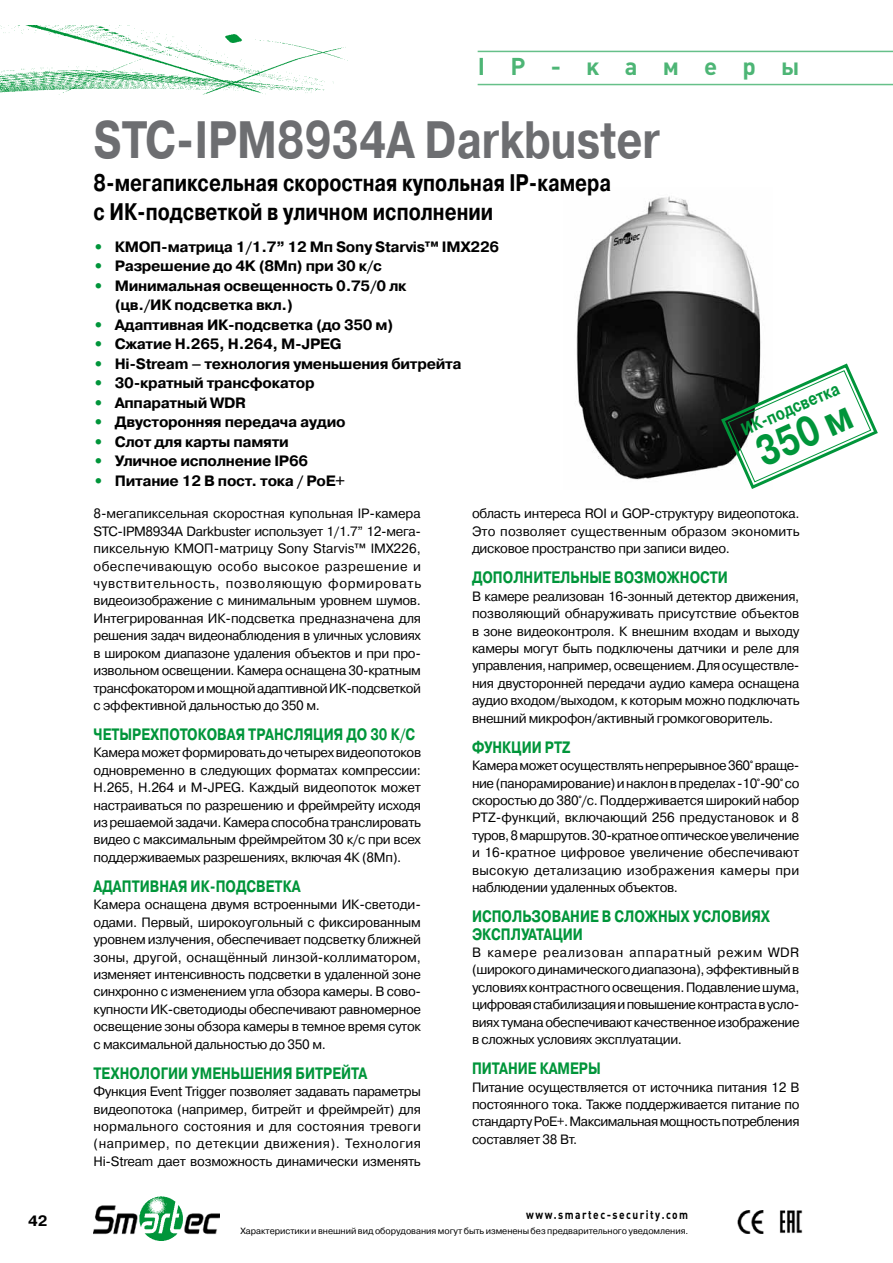
<style>
.page{position:relative;width:893px;height:1263px;background:#fff}
.page>*{position:absolute;margin:0;border:0;box-sizing:border-box;transform-origin:0 0}
.t1{font:700 52.5px "Pragmatica C";color:#6d6e71;scale:.8 1}
.t2{font:700 42px "Pragmatica C";color:#00953a;scale:.8 1}
.t3{font:700 24px/28.8px "Pragmatica C";color:#000;scale:.8 1}
.t4{font:700 24px "Plumb";letter-spacing:1.05em;color:#4db575}
.t5{font:700 18px "Pragmatica C";color:#00953a;scale:.8 1}
.t6{font:700 16.5px/17.4px "Pragmatica C";color:#00953a;scale:.8 1}
.t7{font:700 15px/19.5px "Pragmatica C";letter-spacing:-.02em;color:#000}
.t8{font:13.5px/17.4px "Pragmatica C";letter-spacing:-.025em;color:#000;text-align:justify}
.t9{font:700 12px "Plumb";letter-spacing:.145em;color:#000;scale:.85 1}
.t10{font:9px "Pragmatica C";letter-spacing:-.005em;color:#000}
.s1{color:#00953a}
</style>
<div class="page">
<img style="left:0;top:26px;width:348px;height:69px">
<hr style="left:478px;top:51px;width:415px;height:1px;background:#66c089">
<hr style="left:478px;top:84px;width:415px;height:1px;background:#66c089">
<img style="left:94px;top:1196px;width:125px;height:45px">
<img style="left:138px;top:1197px;width:46px;height:43px">
<img style="left:737px;top:1210px;width:66px;height:23px">
<img style="left:576px;top:196px;width:185px;height:284px">
<svg style="left:719px;top:361px;width:159px;height:128px"></svg>
<p class="t7" style="left:28px;top:1211px;width:21px">42</p>
<h3 class="t4" style="left:478px;top:53px;width:323px">IP-камеры</h3>
<h1 class="t1" style="left:94px;top:111px;width:710px">STC-IPM8934A Darkbuster</h1>
<h3 class="t3" style="left:94px;top:168px;width:648px">8-мегапиксельная скоростная купольная IP-камера с ИК-подсветкой в уличном исполнении</h3>
<p class="t7" style="left:94px;top:237px;width:407px"><span class="s1">•</span> КМОП-матрица 1/1.7” 12 Mп Sony Starvis™ IMX226</p>
<p class="t7" style="left:94px;top:257px;width:290px"><span class="s1">•</span> Разрешение до 4K (8Мп) при 30 к/с</p>
<p class="t7" style="left:115px;top:276px;width:293px;text-indent:-21px"><span class="s1">•</span> Минимальная освещенность 0.75/0 лк (цв./ИК подсветка вкл.)</p>
<p class="t7" style="left:94px;top:315px;width:301px"><span class="s1">•</span> Адаптивная ИК-подсветка (до 350 м)</p>
<p class="t7" style="left:94px;top:335px;width:250px"><span class="s1">•</span> Сжатие H.265, Н.264, M-JPEG</p>
<p class="t7" style="left:94px;top:354px;width:370px"><span class="s1">•</span> Hi-Stream – технология уменьшения битрейта</p>
<p class="t7" style="left:94px;top:374px;width:223px"><span class="s1">•</span> 30-кратный трансфокатор</p>
<p class="t7" style="left:94px;top:393px;width:154px"><span class="s1">•</span> Аппаратный WDR</p>
<p class="t7" style="left:94px;top:413px;width:254px"><span class="s1">•</span> Двусторонняя передача аудио</p>
<p class="t7" style="left:94px;top:432px;width:197px"><span class="s1">•</span> Слот для карты памяти</p>
<p class="t7" style="left:94px;top:452px;width:216px"><span class="s1">•</span> Уличное исполнение IP66</p>
<p class="t7" style="left:94px;top:471px;width:253px"><span class="s1">•</span> Питание 12 В пост. тока / PoE+</p>
<p class="t8" style="left:94px;top:505px;width:329px">8-мегапиксельная скоростная купольная IP-камера STC-IPM8934A Darkbuster использует 1/1.7” 12-мега&shy;пиксельную КМОП-матрицу Sony Starvis™ IMX226, обеспечивающую особо высокое разрешение и чувствительность, позволяющую формировать видеоизображение с минимальным уровнем шумов.<br>Интегрированная ИК-подсветка предназначена для решения задач видеонаблюдения в уличных условиях в широком диапазоне удаления объектов и при про&shy;извольном освещении. Камера оснащена 30-кратным трансфокатором и мощной адаптивной ИК-подсветкой с эффективной дальностью до 350 м.</p>
<p class="t6" style="left:94px;top:726px;width:404px">ЧЕТЫРЕХПОТОКОВАЯ ТРАНСЛЯЦИЯ ДО 30 К/С</p>
<p class="t8" style="left:94px;top:744px;width:329px">Камера может формировать до четырех видеопотоков одновременно в следующих форматах компрессии:<br>H.265, H.264 и M-JPEG. Каждый видеопоток может настраиваться по разрешению и фреймрейту исходя из решаемой задачи. Камера способна транслировать видео с максимальным фреймрейтом 30 к/с при всех поддерживаемых разрешениях, включая 4К (8Мп).</p>
<p class="t6" style="left:94px;top:878px;width:260px">АДАПТИВНАЯ ИК-ПОДСВЕТКА</p>
<p class="t8" style="left:94px;top:896px;width:329px">Камера оснащена двумя встроенными ИК-светоди&shy;одами. Первый, широкоугольный с фиксированным уровнем излучения, обеспечивает подсветку ближней зоны, другой, оснащённый линзой-коллиматором, изменяет интенсивность подсветки в удаленной зоне синхронно с изменением угла обзора камеры. В сово&shy;купности ИК-светодиоды обеспечивают равномерное освещение зоны обзора камеры в темное время суток с максимальной дальностью до 350 м.</p>
<p class="t6" style="left:94px;top:1064px;width:344px">ТЕХНОЛОГИИ УМЕНЬШЕНИЯ БИТРЕЙТА</p>
<p class="t8" style="left:94px;top:1083px;width:329px">Функция Event Trigger позволяет задавать параметры видеопотока (например, битрейт и фреймрейт) для нормального состояния и для состояния тревоги (например, по детекции движения). Технология Hi-Stream дает возможность динамически изменять</p>
<h3 class="t5" style="left:738px;top:421px;width:133px;rotate:-24deg">ИК-подсветка</h3>
<h2 class="t2" style="left:749px;top:432px;width:127px;rotate:-24deg">350 м</h2>
<p class="t8" style="left:472px;top:505px;width:329px">область интереса ROI и GOP-структуру видеопотока.<br>Это позволяет существенным образом экономить дисковое пространство при записи видео.</p>
<p class="t6" style="left:472px;top:569px;width:321px">ДОПОЛНИТЕЛЬНЫЕ ВОЗМОЖНОСТИ</p>
<p class="t8" style="left:472px;top:587px;width:329px">В камере реализован 16-зонный детектор движения, позволяющий обнаруживать присутствие объектов в зоне видеоконтроля. К внешним входам и выходу камеры могут быть подключены датчики и реле для управления, например, освещением. Для осуществле&shy;ния двусторонней передачи аудио камера оснащена аудио входом/выходом, к которым можно подключать внешний микрофон/активный громкоговоритель.</p>
<p class="t6" style="left:472px;top:738px;width:125px">ФУНКЦИИ PTZ</p>
<p class="t8" style="left:472px;top:757px;width:329px">Камера может осуществлять непрерывное 360° враще&shy;ние (панорамирование) и наклон в пределах -10°-90° со скоростью до 380°/с. Поддерживается широкий набор PTZ-функций, включающий 256 предустановок и 8 туров, 8 маршрутов. 30-кратное оптическое увеличение и 16-кратное цифровое увеличение обеспечивают высокую детализацию изображения камеры при наблюдении удаленных объектов.</p>
<p class="t6" style="left:472px;top:908px;width:374px">ИСПОЛЬЗОВАНИЕ В СЛОЖНЫХ УСЛОВИЯХ<br>ЭКСПЛУАТАЦИИ</p>
<p class="t8" style="left:472px;top:944px;width:329px">В камере реализован аппаратный режим WDR (широкого динамического диапазона), эффективный в условиях контрастного освещения. Подавление шума, цифровая стабилизация и повышение контраста в усло&shy;виях тумана обеспечивают качественное изображение в сложных условиях эксплуатации.</p>
<p class="t6" style="left:472px;top:1060px;width:162px">ПИТАНИЕ КАМЕРЫ</p>
<p class="t8" style="left:472px;top:1078px;width:329px">Питание осуществляется от источника питания 12 В постоянного тока. Также поддерживается питание по стандарту PoE+. Максимальная мощность потребления составляет 38 Вт.</p>
<p class="t9" style="left:526px;top:1207px;width:192px">www.smartec-security.com</p>
<p class="t10" style="left:241px;top:1226px;width:449px">Характеристики и внешний вид оборудования могут быть изменены без предварительного уведомления.</p>
</div>
